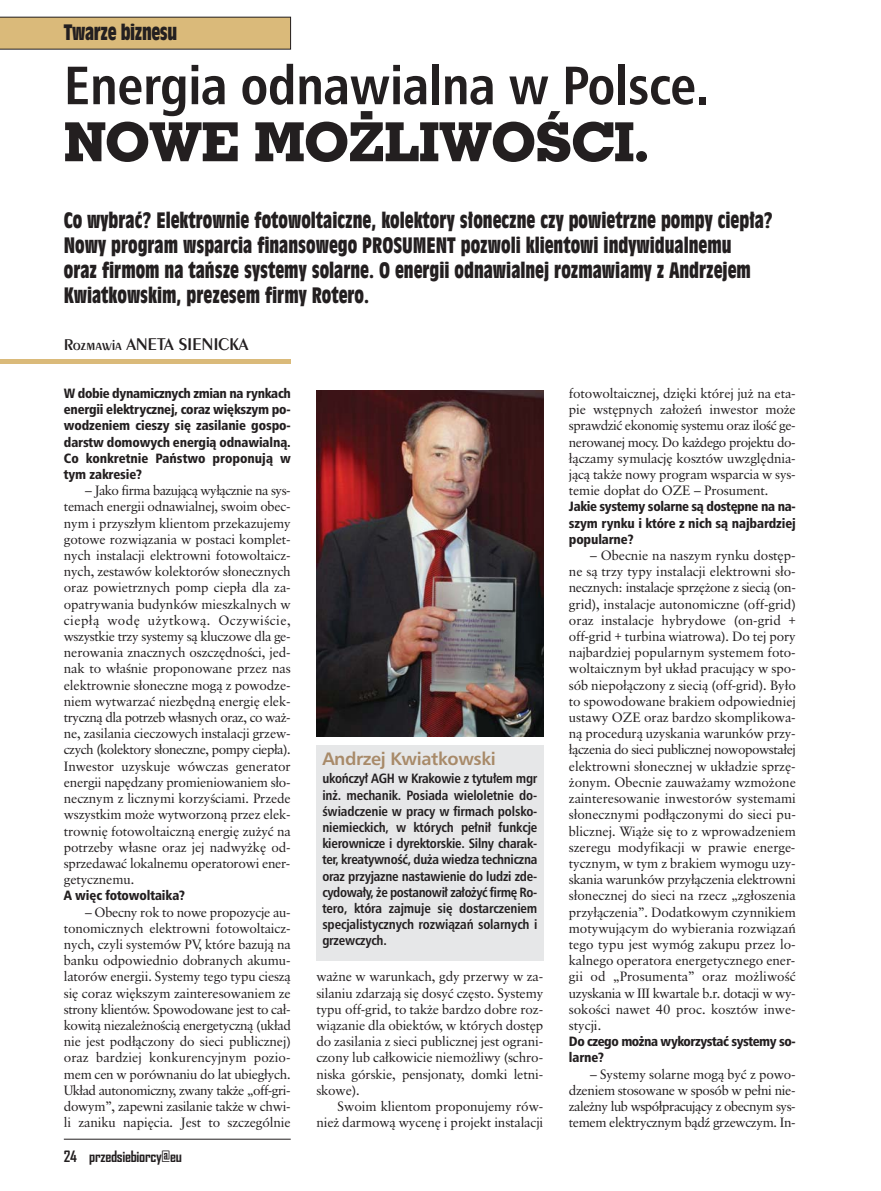
<style>
.page{position:relative;width:881px;height:1191px;background:#fff}
.page>*{position:absolute;margin:0;border:0;box-sizing:border-box;transform-origin:0 0}
.t1{font:700 54px "Humnst 777 Cn EU";letter-spacing:-.01em;color:#231f20}
.t2{font:54px "Geo Slab 703 X Bd EU";letter-spacing:-.01em;color:#231f20}
.t3{font:21px/25.2px "Incised 901 Bd Cn EU";color:#231f20}
.t4{font:21px "Incised 901 Bd Cn EU";letter-spacing:-.02em;color:#231f20}
.t5{font:18px "Exotc 350 Dm Bd EU";letter-spacing:-.02em;color:#231f20}
.t6{font:18px "Humanist 777 TL Bold B";letter-spacing:-.02em;color:#a88a69}
.t7{font:700 15px "Agency FB";letter-spacing:-.02em;color:#231f20}
.t8{font:13.5px/16.2px "Classical Garamond TL";letter-spacing:-.01em;color:#231f20;text-align:justify}
.t9{font:700 13.5px/16.2px "Humnst 777 Cn EU";letter-spacing:-.01em;color:#231f20;text-align:justify}
.t10{font:13.5px/16.2px "Humnst 777 Blk Cn EU";letter-spacing:-.01em;color:#231f20;text-align:justify}
.t11{font:13.5px/16.2px "Humnst 777 Blk Cn EU";letter-spacing:-.035em;color:#231f20}
.s1{font-size:16.5px}
</style>
<div class="page">
<div style="left:0;top:17px;width:290px;height:32px;background:#daba7a"></div>
<hr style="left:64px;top:1139px;width:226px;height:1px;background:#231f20">
<div style="left:316px;top:745px;width:227px;height:216px;background:#e6e7e8"></div>
<hr style="left:0;top:359px;width:290px;height:4px;background:#daba7a">
<img style="left:316px;top:390px;width:227px;height:346px">
<h2 class="t4" style="left:64px;top:23px;width:115px">Twarze biznesu</h2>
<h1 class="t1" style="left:64px;top:64px;width:647px">Energia odnawialna w Polsce.</h1>
<h1 class="t2" style="left:64px;top:108px;width:586px">NOWE MOŻLIWOŚCI.</h1>
<p class="t3" style="left:64px;top:208px;width:710px">Co wybrać? Elektrownie fotowoltaiczne, kolektory słoneczne czy powietrzne pompy ciepła?<br>Nowy program wsparcia finansowego PROSUMENT pozwoli klientowi indywidualnemu<br>oraz firmom na tańsze systemy solarne. O energii odnawialnej rozmawiamy z Andrzejem Kwiatkowskim, prezesem firmy Rotero.</p>
<h3 class="t5" style="left:64px;top:337px;width:186px"><span class="s1">Rozmawia</span> ANETA SIENICKA</h3>
<p class="t10" style="left:64px;top:386px;width:228px">W dobie dynamicznych zmian na rynkach energii elektrycznej, coraz większym po&shy;wodzeniem cieszy się zasilanie gospo&shy;darstw domowych energią odnawialną.<br>Co konkretnie Państwo proponują w tym zakresie?</p>
<p class="t8" style="left:64px;top:483px;width:228px;text-indent:21px">– Jako firma bazującą wyłącznie na sys&shy;temach energii odnawialnej, swoim obec&shy;nym i przyszłym klientom przekazujemy gotowe rozwiązania w postaci komplet&shy;nych instalacji elektrowni fotowoltaicz&shy;nych, zestawów kolektorów słonecznych oraz powietrznych pomp ciepła dla za&shy;opatrywania budynków mieszkalnych w ciepłą wodę użytkową. Oczywiście, wszystkie trzy systemy są kluczowe dla ge&shy;nerowania znacznych oszczędności, jed&shy;nak to właśnie proponowane przez nas elektrownie słoneczne mogą z powodze&shy;niem wytwarzać niezbędną energię elek&shy;tryczną dla potrzeb własnych oraz, co waż&shy;ne, zasilania cieczowych instalacji grzew&shy;czych (kolektory słoneczne, pompy ciepła).<br>Inwestor uzyskuje wówczas generator energii napędzany promieniowaniem sło&shy;necznym z licznymi korzyściami. Przede wszystkim może wytworzoną przez elek&shy;trownię fotowoltaiczną energię zużyć na potrzeby własne oraz jej nadwyżkę od&shy;sprzedawać lokalnemu operatorowi ener&shy;getycznemu.</p>
<p class="t10" style="left:64px;top:888px;width:123px">A więc fotowoltaika?</p>
<p class="t8" style="left:64px;top:905px;width:228px;text-indent:21px">– Obecny rok to nowe propozycje au&shy;tonomicznych elektrowni fotowoltaicz&shy;nych, czyli systemów PV, które bazują na banku odpowiednio dobranych akumu&shy;latorów energii. Systemy tego typu cieszą się coraz większym zainteresowaniem ze strony klientów. Spowodowane jest to cał&shy;kowitą niezależnością energetyczną (układ nie jest podłączony do sieci publicznej) oraz bardziej konkurencyjnym pozio&shy;mem cen w porównaniu do lat ubiegłych.<br>Układ autonomiczny, zwany także „off-gri&shy;dowym”, zapewni zasilanie także w chwi&shy;li zaniku napięcia. Jest to szczególnie</p>
<p class="t7" style="left:64px;top:1148px;width:119px">24 przedsiebiorcy@eu</p>
<h3 class="t6" style="left:322px;top:748px;width:175px">Andrzej Kwiatkowski</h3>
<p class="t9" style="left:322px;top:771px;width:216px">ukończył AGH w Krakowie z tytułem mgr inż. mechanik. Posiada wieloletnie do&shy;świadczenie w pracy w firmach polsko&shy;niemieckich, w których pełnił funkcje kierownicze i dyrektorskie. Silny charak&shy;ter, kreatywność, duża wiedza techniczna oraz przyjazne nastawienie do ludzi zde&shy;cydowały, że postanowił założyć firmę Ro&shy;tero, która zajmuje się dostarczeniem specjalistycznych rozwiązań solarnych i grzewczych.</p>
<p class="t8" style="left:316px;top:969px;width:228px">ważne w warunkach, gdy przerwy w za&shy;silaniu zdarzają się dosyć często. Systemy typu off-grid, to także bardzo dobre roz&shy;wiązanie dla obiektów, w których dostęp do zasilania z sieci publicznej jest ograni&shy;czony lub całkowicie niemożliwy (schro&shy;niska górskie, pensjonaty, domki letni&shy;skowe).</p>
<p class="t8" style="left:316px;top:1099px;width:228px;text-align:right">Swoim klientom proponujemy rów&shy;nież darmową wycenę i projekt instalacji</p>
<p class="t8" style="left:568px;top:386px;width:228px">fotowoltaicznej, dzięki której już na eta&shy;pie wstępnych założeń inwestor może sprawdzić ekonomię systemu oraz ilość ge&shy;nerowanej mocy. Do każdego projektu do&shy;łączamy symulację kosztów uwzględnia&shy;jącą także nowy program wsparcia w sys&shy;temie dopłat do OZE – Prosument.</p>
<p class="t10" style="left:568px;top:500px;width:228px">Jakie systemy solarne są dostępne na na&shy;szym rynku i które z nich są najbardziej popularne?</p>
<p class="t8" style="left:568px;top:548px;width:228px;text-indent:21px">– Obecnie na naszym rynku dostęp&shy;ne są trzy typy instalacji elektrowni sło&shy;necznych: instalacje sprzężone z siecią (on&shy;grid), instalacje autonomiczne (off-grid) oraz instalacje hybrydowe (on-grid + off-grid + turbina wiatrowa). Do tej pory najbardziej popularnym systemem foto&shy;woltaicznym był układ pracujący w spo&shy;sób niepołączony z siecią (off-grid). Było to spowodowane brakiem odpowiedniej ustawy OZE oraz bardzo skomplikowa&shy;ną procedurą uzyskania warunków przy&shy;łączenia do sieci publicznej nowopowstałej elektrowni słonecznej w układzie sprzę&shy;żonym. Obecnie zauważamy wzmożone zainteresowanie inwestorów systemami słonecznymi podłączonymi do sieci pu&shy;blicznej. Wiąże się to z wprowadzeniem szeregu modyfikacji w prawie energe&shy;tycznym, w tym z brakiem wymogu uzy&shy;skania warunków przyłączenia elektrowni słonecznej do sieci na rzecz „zgłoszenia przyłączenia”. Dodatkowym czynnikiem motywującym do wybierania rozwiązań tego typu jest wymóg zakupu przez lo&shy;kalnego operatora energetycznego ener&shy;gii od „Prosumenta” oraz możliwość uzyskania w III kwartale b.r. dotacji w wy&shy;sokości nawet 40 proc. kosztów inwe&shy;stycji.</p>
<p class="t11" style="left:568px;top:1034px;width:228px">Do czego można wykorzystać systemy so&shy;larne?</p>
<p class="t8" style="left:568px;top:1067px;width:228px;text-indent:21px">– Systemy solarne mogą być z powo&shy;dzeniem stosowane w sposób w pełni nie&shy;zależny lub współpracujący z obecnym sys&shy;temem elektrycznym bądź grzewczym. In-</p>
</div>
